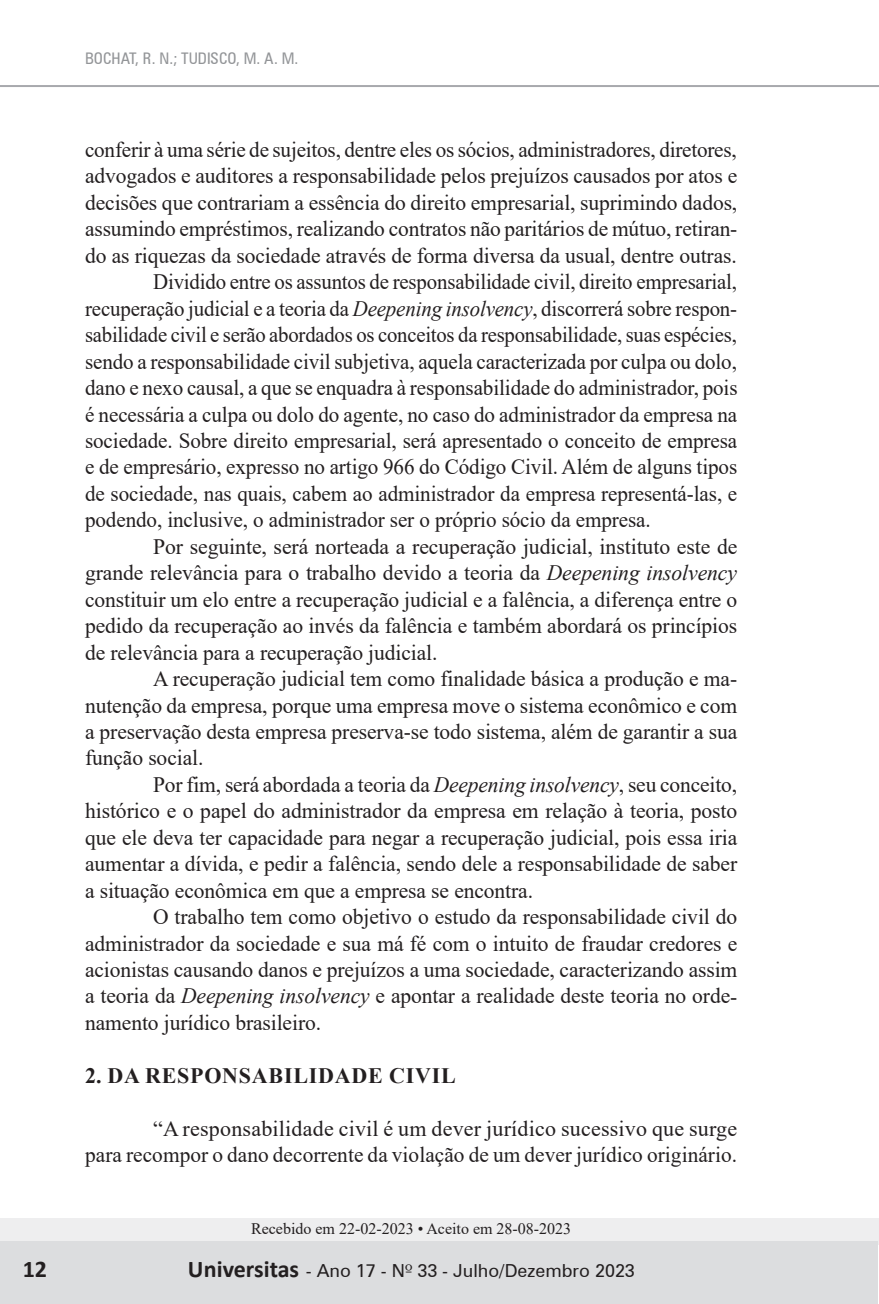
<style>
.page{position:relative;width:879px;height:1304px;background:#fff}
.page>*{position:absolute;margin:0;border:0;box-sizing:border-box;transform-origin:0 0}
.t1{font:700 24px "Calibri";color:#231f20}
.t2{font:22px/26.4px "Times New Roman";letter-spacing:-.005em;color:#231f20;text-align:right}
.t3{font:22px "Times New Roman";letter-spacing:-.005em;color:#231f20;scale:.96 1}
.t4{font:22px "Times New Roman";letter-spacing:-.005em;color:#231f20;scale:.95 1}
.t5{font:22px "Times New Roman";letter-spacing:-.005em;color:#231f20;scale:.94 1}
.t6{font:700 22px "Times New Roman";letter-spacing:.035em;color:#231f20}
.t7{font:18px "Zurich BT";color:#231f20}
.t8{font:16px "Times New Roman";color:#231f20}
.t9{font:condensed 16px "Zurich BT";color:#939598}
.s1{font-style:italic}
.s2{font-family:"Calibri";font-weight:700;font-size:24px}
.s3{font-family:"Zapf Humanist 601 BT"}
</style>
<div class="page">
<div style="left:0;top:1218px;width:878px;height:27px;background:#eeeeef"></div>
<div style="left:0;top:1242px;width:878px;height:62px;background:#dcdddf"></div>
<hr style="left:0;top:85px;width:879px;height:2px;background:#a8a9ad">
<p class="t9" style="left:85px;top:48px;width:215px">BOCHAT, R. N.; TUDISCO, M. A. M.</p>
<p class="t3" style="left:85px;top:134px;width:680px">conferir à uma série de sujeitos, dentre eles os sócios, administradores, diretores,</p>
<p class="t2" style="left:85px;top:162px;width:654px">advogados e auditores a responsabilidade pelos prejuízos causados por atos e</p>
<p class="t2" style="left:85px;top:189px;width:654px">decisões que contrariam a essência do direito empresarial, suprimindo dados,</p>
<p class="t2" style="left:85px;top:215px;width:653px">assumindo empréstimos, realizando contratos não paritários de mútuo, retiran-</p>
<p class="t2" style="left:85px;top:242px;width:653px">do as riquezas da sociedade através de forma diversa da usual, dentre outras.</p>
<p class="t4" style="left:153px;top:266px;width:616px">Dividido entre os assuntos de responsabilidade civil, direito empresarial,</p>
<p class="t4" style="left:85px;top:293px;width:688px">recuperação judicial e a teoria da <span class="s1">Deepening insolvency</span>, discorrerá sobre respon-</p>
<p class="t5" style="left:85px;top:319px;width:695px">sabilidade civil e serão abordados os conceitos da responsabilidade, suas espécies,</p>
<p class="t3" style="left:85px;top:346px;width:680px">sendo a responsabilidade civil subjetiva, aquela caracterizada por culpa ou dolo,</p>
<p class="t3" style="left:85px;top:372px;width:681px">dano e nexo causal, a que se enquadra à responsabilidade do administrador, pois</p>
<p class="t3" style="left:85px;top:399px;width:681px">é necessária a culpa ou dolo do agente, no caso do administrador da empresa na</p>
<p class="t3" style="left:85px;top:425px;width:681px">sociedade. Sobre direito empresarial, será apresentado o conceito de empresa</p>
<p class="t3" style="left:85px;top:452px;width:681px">e de empresário, expresso no artigo 966 do Código Civil. Além de alguns tipos</p>
<p class="t3" style="left:85px;top:478px;width:681px">de sociedade, nas quais, cabem ao administrador da empresa representá-las, e</p>
<p class="t3" style="left:85px;top:504px;width:591px">podendo, inclusive, o administrador ser o próprio sócio da empresa.</p>
<p class="t2" style="left:153px;top:533px;width:586px">Por seguinte, será norteada a recuperação judicial, instituto este de</p>
<p class="t2" style="left:85px;top:559px;width:653px">grande relevância para o trabalho devido a teoria da <span class="s1">Deepening insolvency</span></p>
<p class="t2" style="left:85px;top:585px;width:654px">constituir um elo entre a recuperação judicial e a falência, a diferença entre o</p>
<p class="t2" style="left:85px;top:612px;width:653px">pedido da recuperação ao invés da falência e também abordará os princípios</p>
<p class="t2" style="left:85px;top:638px;width:354px">de relevância para a recuperação judicial.</p>
<p class="t2" style="left:153px;top:665px;width:585px">A recuperação judicial tem como finalidade básica a produção e ma-</p>
<p class="t2" style="left:85px;top:691px;width:653px">nutenção da empresa, porque uma empresa move o sistema econômico e com</p>
<p class="t2" style="left:85px;top:718px;width:654px">a preservação desta empresa preserva-se todo sistema, além de garantir a sua</p>
<p class="t2" style="left:85px;top:744px;width:120px">função social.</p>
<p class="t2" style="left:153px;top:771px;width:586px">Por fim, será abordada a teoria da <span class="s1">Deepening insolvency</span>, seu conceito,</p>
<p class="t2" style="left:85px;top:797px;width:654px">histórico e o papel do administrador da empresa em relação à teoria, posto</p>
<p class="t2" style="left:85px;top:824px;width:654px">que ele deva ter capacidade para negar a recuperação judicial, pois essa iria</p>
<p class="t2" style="left:85px;top:850px;width:654px">aumentar a dívida, e pedir a falência, sendo dele a responsabilidade de saber</p>
<p class="t2" style="left:85px;top:876px;width:449px">a situação econômica em que a empresa se encontra.</p>
<p class="t2" style="left:153px;top:903px;width:586px">O trabalho tem como objetivo o estudo da responsabilidade civil do</p>
<p class="t2" style="left:85px;top:929px;width:654px">administrador da sociedade e sua má fé com o intuito de fraudar credores e</p>
<p class="t2" style="left:85px;top:956px;width:654px">acionistas causando danos e prejuízos a uma sociedade, caracterizando assim</p>
<p class="t2" style="left:85px;top:982px;width:653px">a teoria da <span class="s1">Deepening insolvency</span> e apontar a realidade deste teoria no orde-</p>
<p class="t2" style="left:85px;top:1009px;width:238px">namento jurídico brasileiro.</p>
<p class="t6" style="left:85px;top:1060px;width:372px">2. DA RESPONSABILIDADE CIVIL</p>
<p class="t2" style="left:85px;top:1114px;width:654px">“A responsabilidade civil é um dever jurídico sucessivo que surge<br>para recompor o dano decorrente da violação de um dever jurídico originário.</p>
<p class="t8" style="left:251px;top:1218px;width:322px">Recebido em 22-02-2023 • Aceito em 28-08-2023</p>
<p class="t1" style="left:23px;top:1252px;width:26px">12</p>
<p class="t7" style="left:188px;top:1260px;width:448px"><span class="s2">Universitas</span> - Ano 17 - N<span class="s3">º</span> 33 - Julho/Dezembro 2023</p>
</div>
